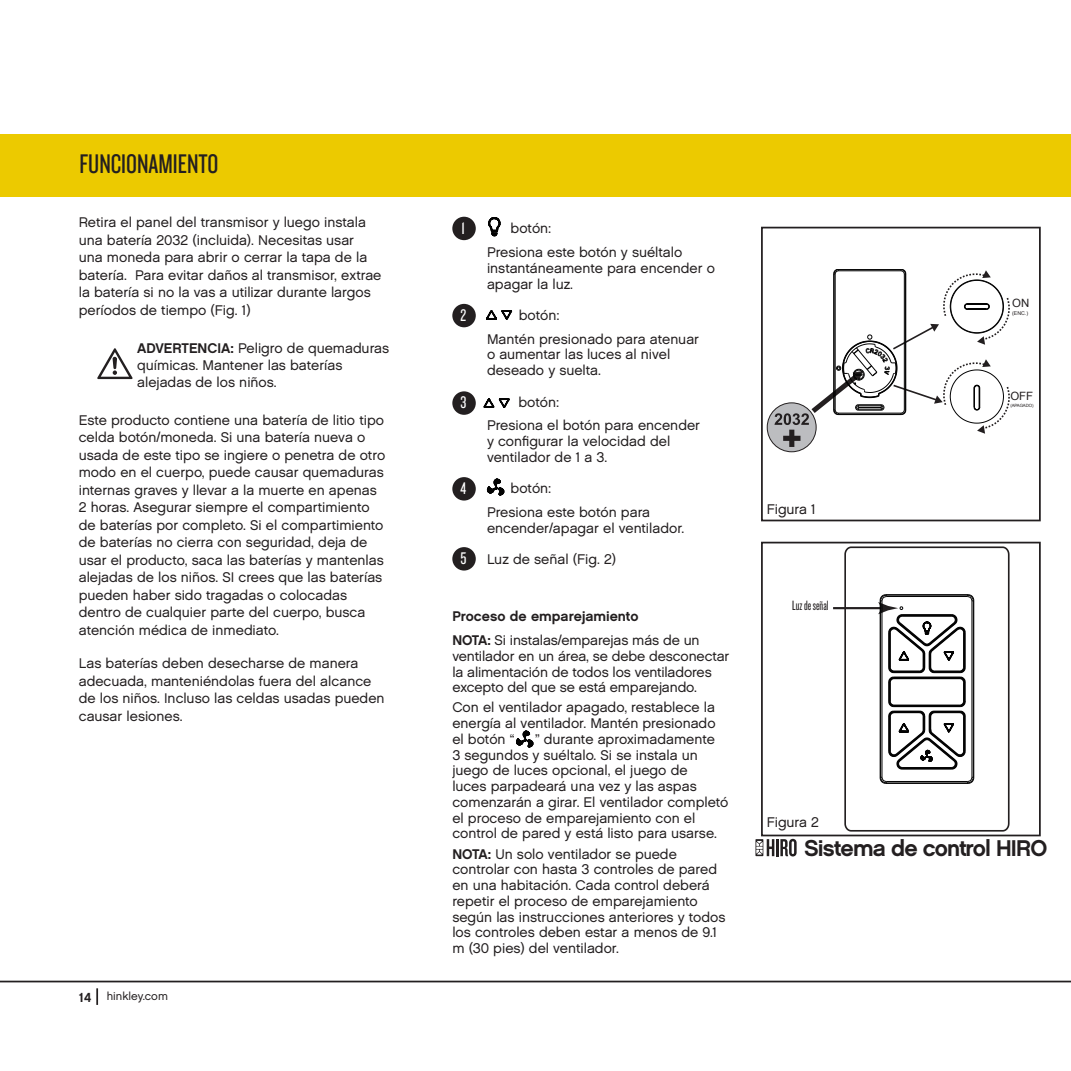
<style>
.page{position:relative;width:1071px;height:1071px;background:#fff}
.page>*{position:absolute;margin:0;border:0;box-sizing:border-box;transform-origin:0 0}
.t1{font:28px "Knockout HTF28 Junior Featherwt";color:#231f20}
.t2{font:22.75px "Chalet New York Nineteen Sixty";letter-spacing:-.04em;color:#231f20}
.t3{font:17.5px "Knockout HTF28 Junior Featherwt";color:#fff}
.t4{font:14px/17.5px "Chalet London Nineteen Sixty";color:#231f20}
.t5{font:14px "Chalet New York Nineteen Sixty";color:#231f20}
.t6{font:14px "Knockout HTF27 Junior Bantamwt";color:#231f20}
.t7{font:11.38px "Chalet London Nineteen Sixty";color:#231f20}
.t8{font:11.38px "Arial";color:#231f20}
.t9{font:5.25px "Arial";color:#231f20}
.t10{font:4.38px "Arial";letter-spacing:-.03em;color:#231f20}
.s1{font-family:"Chalet New York Nineteen Sixty"}
.s2{font-family:"Chalet New York Nineteen Sixty";font-size:13.12px}
</style>
<div class="page">
<svg style="left:96px;top:988px;width:2px;height:17px"></svg>
<hr style="left:0;top:981px;width:1071px;height:1px;background:#231f20">
<div style="left:0;top:134px;width:1071px;height:63px;background:#ecca00"></div>
<svg style="left:97px;top:348px;width:36px;height:32px"></svg>
<div style="left:452px;top:217px;width:24px;height:23px;background:#231f20;border-radius:50%"></div>
<div style="left:452px;top:304px;width:24px;height:23px;background:#231f20;border-radius:50%"></div>
<div style="left:452px;top:391px;width:24px;height:24px;background:#231f20;border-radius:50%"></div>
<div style="left:452px;top:477px;width:24px;height:24px;background:#231f20;border-radius:50%"></div>
<div style="left:452px;top:547px;width:24px;height:24px;background:#231f20;border-radius:50%"></div>
<svg style="left:516px;top:731px;width:18px;height:17px"></svg>
<svg style="left:473px;top:479px;width:32px;height:17px"></svg>
<svg style="left:483px;top:398px;width:27px;height:10px"></svg>
<svg style="left:486px;top:310px;width:27px;height:10px"></svg>
<svg style="left:488px;top:217px;width:13px;height:19px"></svg>
<div style="left:761px;top:227px;width:280px;height:294px;border:2px solid #231f20"></div>
<div style="left:761px;top:542px;width:280px;height:294px;border:2px solid #231f20"></div>
<hr style="left:776px;top:839px;width:3px;height:17px;background:#231f20">
<svg style="left:780px;top:839px;width:17px;height:17px"></svg>
<div style="left:755px;top:839px;width:8px;height:17px;background:#8c8a8a"></div>
<svg style="left:756px;top:839px;width:18px;height:17px"></svg>
<svg style="left:767px;top:403px;width:49px;height:49px"></svg>
<div style="left:767px;top:402px;width:50px;height:50px;border:1px solid #231f20;border-radius:50%"></div>
<svg style="left:774px;top:269px;width:236px;height:178px"></svg>
<hr style="left:833px;top:607px;width:51px;height:2px;background:#231f20">
<svg style="left:844px;top:546px;width:166px;height:286px"></svg>
<hr style="left:886px;top:783px;width:82px;height:1px;background:#030303">
<hr style="left:886px;top:781px;width:82px;height:1px;background:#030303">
<hr style="left:880px;top:601px;width:1px;height:176px;background:#030303">
<hr style="left:882px;top:601px;width:1px;height:176px;background:#030303">
<hr style="left:972px;top:601px;width:1px;height:176px;background:#030303">
<hr style="left:973px;top:600px;width:1px;height:178px;background:#030303">
<svg style="left:967px;top:777px;width:7px;height:7px"></svg>
<svg style="left:880px;top:777px;width:7px;height:7px"></svg>
<svg style="left:878px;top:594px;width:96px;height:176px"></svg>
<h1 class="t1" style="left:79px;top:150px;width:141px">FUNCIONAMIENTO</h1>
<p class="t4" style="left:79px;top:213px;width:304px">Retira el panel del transmisor y luego instala una batería 2032 (incluida). Necesitas usar una moneda para abrir o cerrar la tapa de la batería. Para evitar daños al transmisor, extrae la batería si no la vas a utilizar durante largos períodos de tiempo (Fig. 1)</p>
<p class="t4" style="left:137px;top:340px;width:254px;line-height:16.8px"><span class="s1">ADVERTENCIA:</span> Peligro de quemaduras químicas. Mantener las baterías alejadas de los niños.</p>
<p class="t4" style="left:79px;top:411px;width:308px">Este producto contiene una batería de litio tipo celda botón/moneda. Si una batería nueva o usada de este tipo se ingiere o penetra de otro modo en el cuerpo, puede causar quemaduras internas graves y llevar a la muerte en apenas 2 horas. Asegurar siempre el compartimiento de baterías por completo. Si el compartimiento de baterías no cierra con seguridad, deja de usar el producto, saca las baterías y mantenlas alejadas de los niños. SI crees que las baterías pueden haber sido tragadas o colocadas dentro de cualquier parte del cuerpo, busca atención médica de inmediato.</p>
<p class="t4" style="left:79px;top:654px;width:307px">Las baterías deben desecharse de manera adecuada, manteniéndolas fuera del alcance de los niños. Incluso las celdas usadas pueden causar lesiones.</p>
<p class="t7" style="left:79px;top:989px;width:91px"><span class="s2">14</span> hinkley.com</p>
<p class="t3" style="left:461px;top:219px;width:5px">1</p>
<p class="t3" style="left:460px;top:306px;width:7px">2</p>
<p class="t3" style="left:460px;top:394px;width:7px">3</p>
<p class="t3" style="left:460px;top:480px;width:7px">4</p>
<p class="t3" style="left:460px;top:550px;width:7px">5</p>
<p class="t4" style="left:487px;top:217px;width:197px;line-height:23.6px;text-indent:24px">botón:<br>Presiona este botón y suéltalo</p>
<p class="t4" style="left:487px;top:260px;width:229px;line-height:15.8px">instantáneamente para encender o apagar la luz.</p>
<p class="t4" style="left:487px;top:303px;width:214px;line-height:23.6px;text-indent:32px">botón:<br>Mantén presionado para atenuar</p>
<p class="t4" style="left:487px;top:347px;width:185px;line-height:15.8px">o aumentar las luces al nivel deseado y suelta.</p>
<p class="t4" style="left:487px;top:390px;width:215px;line-height:23.6px;text-indent:32px">botón:<br>Presiona el botón para encender</p>
<p class="t4" style="left:487px;top:433px;width:185px;line-height:15.8px">y configurar la velocidad del ventilador de 1 a 3.</p>
<p class="t4" style="left:487px;top:477px;width:165px;line-height:23.6px;text-indent:24px">botón:<br>Presiona este botón para</p>
<p class="t4" style="left:487px;top:519px;width:199px">encender/apagar el ventilador.</p>
<p class="t4" style="left:487px;top:551px;width:131px">Luz de señal (Fig. 2)</p>
<p class="t5" style="left:452px;top:608px;width:188px">Proceso de emparejamiento</p>
<p class="t4" style="left:452px;top:632px;width:278px;line-height:15.8px"><span class="s1">NOTA:</span> Si instalas/emparejas más de un ventilador en un área, se debe desconectar la alimentación de todos los ventiladores excepto del que se está emparejando.</p>
<p class="t4" style="left:452px;top:700px;width:265px;line-height:15.8px;text-align:justify">Con el ventilador apagado, restablece la energía al ventilador. Mantén presionado el botón “</p>
<p class="t4" style="left:452px;top:731px;width:278px;line-height:15.8px;text-indent:83px">” durante aproximadamente<br>3 segundos y suéltalo. Si se instala un juego de luces opcional, el juego de<br>luces parpadeará una vez y las aspas comenzarán a girar. El ventilador completó el proceso de emparejamiento con el control de pared y está listo para usarse.</p>
<p class="t4" style="left:452px;top:846px;width:275px;line-height:15.8px"><span class="s1">NOTA:</span> Un solo ventilador se puede controlar con hasta 3 controles de pared en una habitación. Cada control deberá repetir el proceso de emparejamiento según las instrucciones anteriores y todos los controles deben estar a menos de 9.1 m (30 pies) del ventilador.</p>
<p class="t8" style="left:1012px;top:295px;width:19px">ON</p>
<p class="t9" style="left:1012px;top:310px;width:18px">(ENC.)</p>
<p class="t4" style="left:767px;top:500px;width:51px">Figura 1</p>
<p class="t6" style="left:792px;top:598px;width:38px">Luz de señal</p>
<p class="t4" style="left:767px;top:814px;width:54px">Figura 2</p>
<p class="t8" style="left:1010px;top:389px;width:24px">OFF</p>
<p class="t10" style="left:1010px;top:403px;width:25px">(APAGADO)</p>
<h2 class="t2" style="left:804px;top:834px;width:245px">Sistema de control HIRO</h2>
</div>
